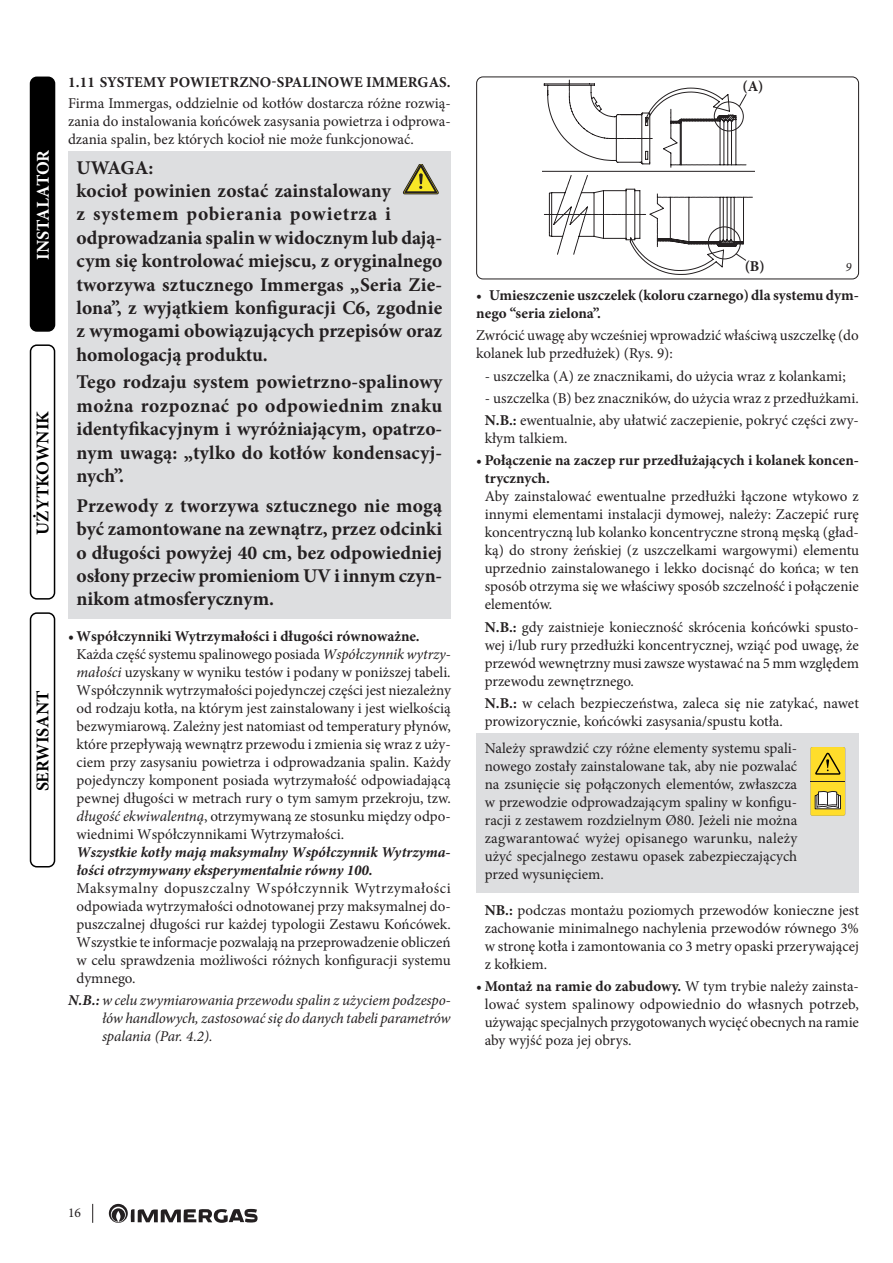
<style>
.page{position:relative;width:893px;height:1263px;background:#fff}
.page>*{position:absolute;margin:0;border:0;box-sizing:border-box;transform-origin:0 0}
.Testo_Spazio{font:700 19.5px/23.4px "Minion Pro";letter-spacing:.005em;color:#231f20;text-align:justify}
.Testo{font:700 19.5px "Minion Pro";letter-spacing:-.015em;color:#231f20}
.t1{font:700 18px "Minion Pro";color:#000}
.t2{font:700 18px "Minion Pro";letter-spacing:-.01em;color:#fff}
.Testo1{font:15px/18px "Minion Pro";color:#231f20;text-align:justify}
.Testo_Spazio-2{font:15px/18px "Minion Pro";color:#231f20;text-align:justify}
.Testo1-2{font:700 15px/18px "Minion Pro";color:#231f20}
.Testo-2{font:italic 15px/18px "Minion Pro";letter-spacing:-.015em;color:#231f20;text-align:justify}
.Testo2{font:15px "Minion Pro";color:#231f20}
.Testo1-3{font:italic 700 15px/18px "Minion Pro";color:#231f20}
.Sottotitolo{font:700 15px "Minion Pro";letter-spacing:.01em;color:#231f20}
.Testo_Spazio-3{font:700 15px "Minion Pro";color:#231f20}
.t3{font:13.5px "Minion Pro";color:#231f20}
.Num_fig{font:italic 12.75px "Minion Pro";color:#231f20}
.s1{font-style:italic}
.s2{font-weight:700}
.s3{font-weight:400}
</style>
<div class="page">
<div style="left:476px;top:77px;width:383px;height:202px;border:1px solid #231f20;border-radius:6px"></div>
<svg style="left:542px;top:79px;width:213px;height:200px"></svg>
<svg style="left:109px;top:1204px;width:149px;height:19px"></svg>
<svg style="left:92px;top:1204px;width:1px;height:19px"></svg>
<div style="left:31px;top:77px;width:24px;height:254px;background:#000;border-radius:6px"></div>
<div style="left:30px;top:77px;width:25px;height:255px;border:2px solid #000;border-radius:6px"></div>
<div style="left:30px;top:344px;width:25px;height:256px;border:2px solid #000;border-radius:6px"></div>
<div style="left:30px;top:612px;width:25px;height:255px;border:2px solid #000;border-radius:6px"></div>
<div style="left:68px;top:151px;width:383px;height:468px;background:#dddee0"></div>
<svg style="left:403px;top:164px;width:36px;height:30px"></svg>
<div style="left:476px;top:733px;width:383px;height:160px;background:#dddee0"></div>
<svg style="left:810px;top:748px;width:35px;height:68px;background:#dcc342"></svg>
<p class="t2" style="left:30px;top:260px;width:112px;rotate:-90deg">INSTALATOR</p>
<p class="t1" style="left:30px;top:535px;width:125px;rotate:-90deg">UŻYTKOWNIK</p>
<p class="t1" style="left:30px;top:791px;width:103px;rotate:-90deg">SERWISANT</p>
<p class="Sottotitolo" style="left:68px;top:72px;width:384px">1.11 SYSTEMY POWIETRZNO-SPALINOWE IMMERGAS.</p>
<p class="Testo_Spazio-2" style="left:68px;top:94px;width:384px">Firma Immergas, oddzielnie od kotłów dostarcza różne rozwią&shy;zania do instalowania końcówek zasysania powietrza i odprowa&shy;dzania spalin, bez których kocioł nie może funkcjonować.</p>
<p class="Testo" style="left:77px;top:154px;width:78px">UWAGA:</p>
<p class="Testo_Spazio" style="left:77px;top:179px;width:367px;text-align:left">kocioł powinien zostać zainstalowany<br>z systemem pobierania powietrza i odprowadzania spalin w widocznym lub dają&shy;cym się kontrolować miejscu, z oryginalnego tworzywa sztucznego Immergas „Seria Zie&shy;lona”, z wyjątkiem konfiguracji C6, zgodnie z wymogami obowiązujących przepisów oraz homologacją produktu.</p>
<p class="Testo_Spazio" style="left:77px;top:370px;width:367px">Tego rodzaju system powietrzno-spalinowy można rozpoznać po odpowiednim znaku identyfikacyjnym i wyróżniającym, opatrzo&shy;nym uwagą: „tylko do kotłów kondensacyj&shy;nych”.</p>
<p class="Testo_Spazio" style="left:77px;top:494px;width:367px">Przewody z tworzywa sztucznego nie mogą być zamontowane na zewnątrz, przez odcinki o długości powyżej 40 cm, bez odpowiedniej osłony przeciw promieniom UV i innym czyn&shy;nikom atmosferycznym.</p>
<p class="Testo1-2" style="left:68px;top:627px;width:353px">• Współczynniki Wytrzymałości i długości równoważne.</p>
<p class="Testo1" style="left:77px;top:645px;width:376px">Każda część systemu spalinowego posiada <span class="s1">Współczynnik wytrzy&shy;małości</span> uzyskany w wyniku testów i podany w poniższej tabeli.<br>Współczynnik wytrzymałości pojedynczej części jest niezależny od rodzaju kotła, na którym jest zainstalowany i jest wielkością bezwymiarową. Zależny jest natomiast od temperatury płynów, które przepływają wewnątrz przewodu i zmienia się wraz z uży&shy;ciem przy zasysaniu powietrza i odprowadzania spalin. Każdy pojedynczy komponent posiada wytrzymałość odpowiadającą pewnej długości w metrach rury o tym samym przekroju, tzw. <span class="s1">długość ekwiwalentną</span>, otrzymywaną ze stosunku między odpo&shy;wiednimi Współczynnikami Wytrzymałości.</p>
<p class="Testo1-3" style="left:77px;top:843px;width:376px">Wszystkie kotły mają maksymalny Współczynnik Wytrzyma&shy;łości otrzymywany eksperymentalnie równy 100.</p>
<p class="Testo1" style="left:77px;top:879px;width:376px">Maksymalny dopuszczalny Współczynnik Wytrzymałości odpowiada wytrzymałości odnotowanej przy maksymalnej do&shy;puszczalnej długości rur każdej typologii Zestawu Końcówek.<br>Wszystkie te informacje pozwalają na przeprowadzenie obliczeń w celu sprawdzenia możliwości różnych konfiguracji systemu dymnego.</p>
<p class="Testo-2" style="left:102px;top:991px;width:350px;text-indent:-34px"><span class="s2">N.B.:</span> w celu zwymiarowania przewodu spalin z użyciem podzespo&shy;łów handlowych, zastosować się do danych tabeli parametrów spalania (Par. 4.2).</p>
<p class="Testo_Spazio-3" style="left:742px;top:76px;width:23px">(A)</p>
<p class="Testo_Spazio-3" style="left:745px;top:256px;width:22px">(B)</p>
<p class="Num_fig" style="left:845px;top:258px;width:8px">9</p>
<p class="Testo1-2" style="left:476px;top:286px;width:384px"><span class="s3">•</span> Umieszczenie uszczelek (koloru czarnego) dla systemu dym&shy;nego “seria zielona”.</p>
<p class="Testo1" style="left:476px;top:327px;width:384px">Zwrócić uwagę aby wcześniej wprowadzić właściwą uszczelkę (do kolanek lub przedłużek) (Rys. 9):</p>
<p class="Testo2" style="left:485px;top:366px;width:362px">- uszczelka (A) ze znacznikami, do użycia wraz z kolankami;</p>
<p class="Testo2" style="left:485px;top:388px;width:376px">- uszczelka (B) bez znaczników, do użycia wraz z przedłużkami.</p>
<p class="Testo1" style="left:485px;top:411px;width:376px"><span class="s2">N.B.:</span> ewentualnie, aby ułatwić zaczepienie, pokryć części zwy&shy;kłym talkiem.</p>
<p class="Testo1-2" style="left:485px;top:451px;width:376px;text-indent:-9px"><span class="s3">•</span> Połączenie na zaczep rur przedłużających i kolanek koncen&shy;trycznych.</p>
<p class="Testo1" style="left:485px;top:488px;width:376px">Aby zainstalować ewentualne przedłużki łączone wtykowo z innymi elementami instalacji dymowej, należy: Zaczepić rurę koncentryczną lub kolanko koncentryczne stroną męską (gład&shy;ką) do strony żeńskiej (z uszczelkami wargowymi) elementu uprzednio zainstalowanego i lekko docisnąć do końca; w ten sposób otrzyma się we właściwy sposób szczelność i połączenie elementów.</p>
<p class="Testo1" style="left:485px;top:618px;width:376px"><span class="s2">N.B.:</span> gdy zaistnieje konieczność skrócenia końcówki spusto&shy;wej i/lub rury przedłużki koncentrycznej, wziąć pod uwagę, że przewód wewnętrzny musi zawsze wystawać na 5 mm względem przewodu zewnętrznego.</p>
<p class="Testo1" style="left:485px;top:694px;width:376px"><span class="s2">N.B.:</span> w celach bezpieczeństwa, zaleca się nie zatykać, nawet prowizorycznie, końcówki zasysania/spustu kotła.</p>
<p class="Testo_Spazio-2" style="left:485px;top:739px;width:314px">Należy sprawdzić czy różne elementy systemu spali&shy;nowego zostały zainstalowane tak, aby nie pozwalać na zsunięcie się połączonych elementów, zwłaszcza w przewodzie odprowadzającym spaliny w konfigu&shy;racji z zestawem rozdzielnym Ø80. Jeżeli nie można zagwarantować wyżej opisanego warunku, należy użyć specjalnego zestawu opasek zabezpieczających przed wysunięciem.</p>
<p class="Testo1" style="left:485px;top:901px;width:376px"><span class="s2">NB.:</span> podczas montażu poziomych przewodów konieczne jest zachowanie minimalnego nachylenia przewodów równego 3% w stronę kotła i zamontowania co 3 metry opaski przerywającej z kołkiem.</p>
<p class="Testo1" style="left:485px;top:977px;width:376px;text-indent:-9px">• <span class="s2">Montaż na ramie do zabudowy.</span> W tym trybie należy zainsta&shy;lować system spalinowy odpowiednio do własnych potrzeb, używając specjalnych przygotowanych wycięć obecnych na ramie aby wyjść poza jej obrys.</p>
<p class="t3" style="left:68px;top:1204px;width:14px">16</p>
</div>
